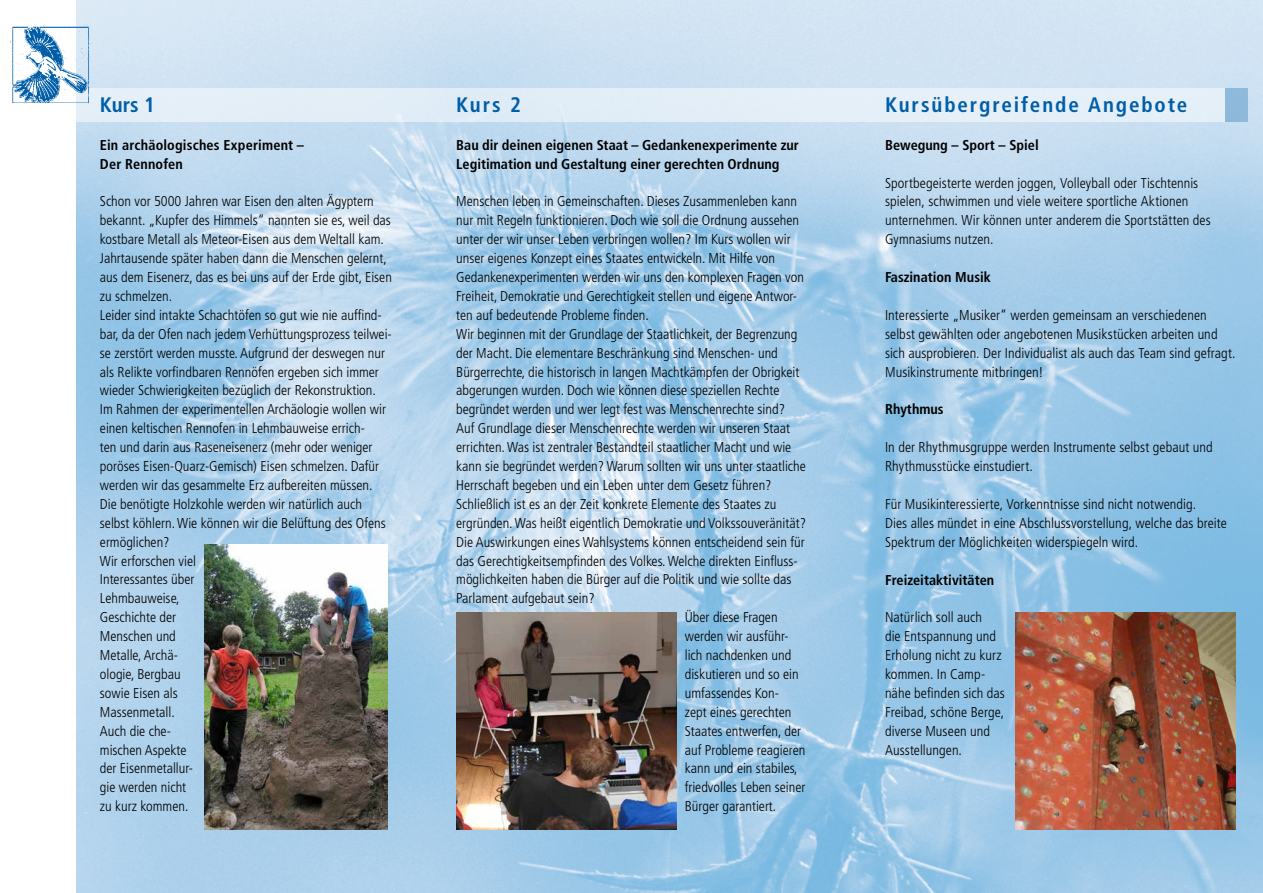
<style>
.page{position:relative;width:1263px;height:893px;background:#fff}
.page>*{position:absolute;margin:0;border:0;box-sizing:border-box;transform-origin:0 0}
.t1{font:700 condensed 21px "Frutiger";letter-spacing:.09em;color:#005ea8}
.t2{font:300 condensed 14.25px/18.9px "Frutiger";color:#000}
.t3{font:700 condensed 14.25px/18.9px "Frutiger";color:#000}
</style>
<div class="page">
<img style="left:77px;top:0;width:1186px;height:893px">
<div style="left:0;top:88px;width:1225px;height:34px;background:#e4eff8"></div>
<div style="left:1225px;top:88px;width:23px;height:34px;background:#8eb9db"></div>
<div style="left:5px;top:55px;width:60px;height:60px;background:#fff"></div>
<img style="left:10px;top:23px;width:83px;height:80px">
<img style="left:205px;top:544px;width:182px;height:285px">
<img style="left:456px;top:613px;width:220px;height:216px">
<img style="left:1015px;top:613px;width:220px;height:216px">
<h1 class="t1" style="left:100px;top:92px;width:57px">Kurs 1</h1>
<p class="t3" style="left:100px;top:135px;width:206px">Ein archäologisches Experiment –<br>Der Rennofen</p>
<p class="t2" style="left:100px;top:192px;width:294px">Schon vor 5000 Jahren war Eisen den alten Ägyptern bekannt. „Kupfer des Himmels“ nannten sie es, weil das kostbare Metall als Meteor-Eisen aus dem Weltall kam.<br>Jahrtausende später haben dann die Menschen gelernt, aus dem Eisenerz, das es bei uns auf der Erde gibt, Eisen zu schmelzen.<br>Leider sind intakte Schachtöfen so gut wie nie auffind&shy;bar, da der Ofen nach jedem Verhüttungsprozess teilwei&shy;se zerstört werden musste. Aufgrund der deswegen nur als Relikte vorfindbaren Rennöfen ergeben sich immer wieder Schwierigkeiten bezüglich der Rekonstruktion.<br>Im Rahmen der experimentellen Archäologie wollen wir einen keltischen Rennofen in Lehmbauweise errich-<br>ten und darin aus Raseneisenerz (mehr oder weniger poröses Eisen-Quarz-Gemisch) Eisen schmelzen. Dafür werden wir das gesammelte Erz aufbereiten müssen.<br>Die benötigte Holzkohle werden wir natürlich auch selbst köhlern. Wie können wir die Belüftung des Ofens ermöglichen?<br>Wir erforschen viel<br>Interessantes über<br>Lehmbauweise,<br>Geschichte der<br>Menschen und<br>Metalle, Archä-<br>ologie, Bergbau<br>sowie Eisen als<br>Massenmetall.<br>Auch die che-<br>mischen Aspekte<br>der Eisenmetallur-<br>gie werden nicht<br>zu kurz kommen.</p>
<h1 class="t1" style="left:456px;top:92px;width:66px">Kurs 2</h1>
<p class="t3" style="left:456px;top:135px;width:344px">Bau dir deinen eigenen Staat – Gedankenexperimente zur<br>Legitimation und Gestaltung einer gerechten Ordnung</p>
<p class="t2" style="left:456px;top:192px;width:342px">Menschen leben in Gemeinschaften. Dieses Zusammenleben kann</p>
<p class="t2" style="left:456px;top:211px;width:344px">nur mit Regeln funktionieren. Doch wie soll die Ordnung aussehen</p>
<p class="t2" style="left:456px;top:230px;width:336px">unter der wir unser Leben verbringen wollen? Im Kurs wollen wir</p>
<p class="t2" style="left:456px;top:249px;width:320px">unser eigenes Konzept eines Staates entwickeln. Mit Hilfe von</p>
<p class="t2" style="left:456px;top:268px;width:349px">Gedankenexperimenten werden wir uns den komplexen Fragen von</p>
<p class="t2" style="left:456px;top:287px;width:342px">Freiheit, Demokratie und Gerechtigkeit stellen und eigene Antwor-</p>
<p class="t2" style="left:456px;top:306px;width:194px">ten auf bedeutende Probleme finden.</p>
<p class="t2" style="left:456px;top:325px;width:343px">Wir beginnen mit der Grundlage der Staatlichkeit, der Begrenzung</p>
<p class="t2" style="left:456px;top:343px;width:323px">der Macht. Die elementare Beschränkung sind Menschen- und</p>
<p class="t2" style="left:456px;top:362px;width:345px">Bürgerrechte, die historisch in langen Machtkämpfen der Obrigkeit</p>
<p class="t2" style="left:456px;top:381px;width:325px">abgerungen wurden. Doch wie können diese speziellen Rechte</p>
<p class="t2" style="left:456px;top:400px;width:330px">begründet werden und wer legt fest was Menschenrechte sind?</p>
<p class="t2" style="left:456px;top:419px;width:335px">Auf Grundlage dieser Menschenrechte werden wir unseren Staat</p>
<p class="t2" style="left:456px;top:438px;width:337px">errichten. Was ist zentraler Bestandteil staatlicher Macht und wie</p>
<p class="t2" style="left:456px;top:457px;width:351px">kann sie begründet werden? Warum sollten wir uns unter staatliche</p>
<p class="t2" style="left:456px;top:476px;width:317px">Herrschaft begeben und ein Leben unter dem Gesetz führen?</p>
<p class="t2" style="left:456px;top:495px;width:322px">Schließlich ist es an der Zeit konkrete Elemente des Staates zu</p>
<p class="t2" style="left:456px;top:514px;width:351px">ergründen. Was heißt eigentlich Demokratie und Volkssouveränität?</p>
<p class="t2" style="left:456px;top:532px;width:350px">Die Auswirkungen eines Wahlsystems können entscheidend sein für</p>
<p class="t2" style="left:456px;top:551px;width:343px">das Gerechtigkeitsempfinden des Volkes. Welche direkten Einfluss-</p>
<p class="t2" style="left:456px;top:570px;width:337px">möglichkeiten haben die Bürger auf die Politik und wie sollte das</p>
<p class="t2" style="left:456px;top:589px;width:140px">Parlament aufgebaut sein?</p>
<p class="t2" style="left:685px;top:608px;width:94px">Über diese Fragen</p>
<p class="t2" style="left:685px;top:627px;width:105px">werden wir ausführ-</p>
<p class="t2" style="left:685px;top:646px;width:108px">lich nachdenken und</p>
<p class="t2" style="left:685px;top:665px;width:116px">diskutieren und so ein</p>
<p class="t2" style="left:685px;top:684px;width:96px">umfassendes Kon-</p>
<p class="t2" style="left:685px;top:702px;width:108px">zept eines gerechten</p>
<p class="t2" style="left:685px;top:721px;width:118px">Staates entwerfen, der</p>
<p class="t2" style="left:685px;top:740px;width:122px">auf Probleme reagieren</p>
<p class="t2" style="left:685px;top:759px;width:114px">kann und ein stabiles,</p>
<p class="t2" style="left:685px;top:778px;width:122px">friedvolles Leben seiner</p>
<p class="t2" style="left:685px;top:797px;width:93px">Bürger garantiert.</p>
<h1 class="t1" style="left:885px;top:92px;width:304px">Kursübergreifende Angebote</h1>
<p class="t3" style="left:885px;top:135px;width:155px">Bewegung – Sport – Spiel</p>
<p class="t2" style="left:885px;top:173px;width:327px">Sportbegeisterte werden joggen, Volleyball oder Tischtennis spielen, schwimmen und viele weitere sportliche Aktionen unternehmen. Wir können unter anderem die Sportstätten des Gymnasiums nutzen.</p>
<p class="t3" style="left:885px;top:268px;width:107px">Faszination Musik</p>
<p class="t2" style="left:885px;top:306px;width:352px">Interessierte „Musiker“ werden gemeinsam an verschiedenen selbst gewählten oder angebotenen Musikstücken arbeiten und sich ausprobieren. Der Individualist als auch das Team sind gefragt.<br>Musikinstrumente mitbringen!</p>
<p class="t3" style="left:885px;top:400px;width:60px">Rhythmus</p>
<p class="t2" style="left:885px;top:438px;width:329px">In der Rhythmusgruppe werden Instrumente selbst gebaut und<br>Rhythmusstücke einstudiert.</p>
<p class="t2" style="left:885px;top:495px;width:343px">Für Musikinteressierte, Vorkenntnisse sind nicht notwendig.<br>Dies alles mündet in eine Abschlussvorstellung, welche das breite<br>Spektrum der Möglichkeiten widerspiegeln wird.</p>
<p class="t3" style="left:885px;top:570px;width:111px">Freizeitaktivitäten</p>
<p class="t2" style="left:885px;top:608px;width:121px">Natürlich soll auch<br>die Entspannung und<br>Erholung nicht zu kurz kommen. In Camp&shy;nähe befinden sich das<br>Freibad, schöne Berge, diverse Museen und<br>Ausstellungen.</p>
</div>
